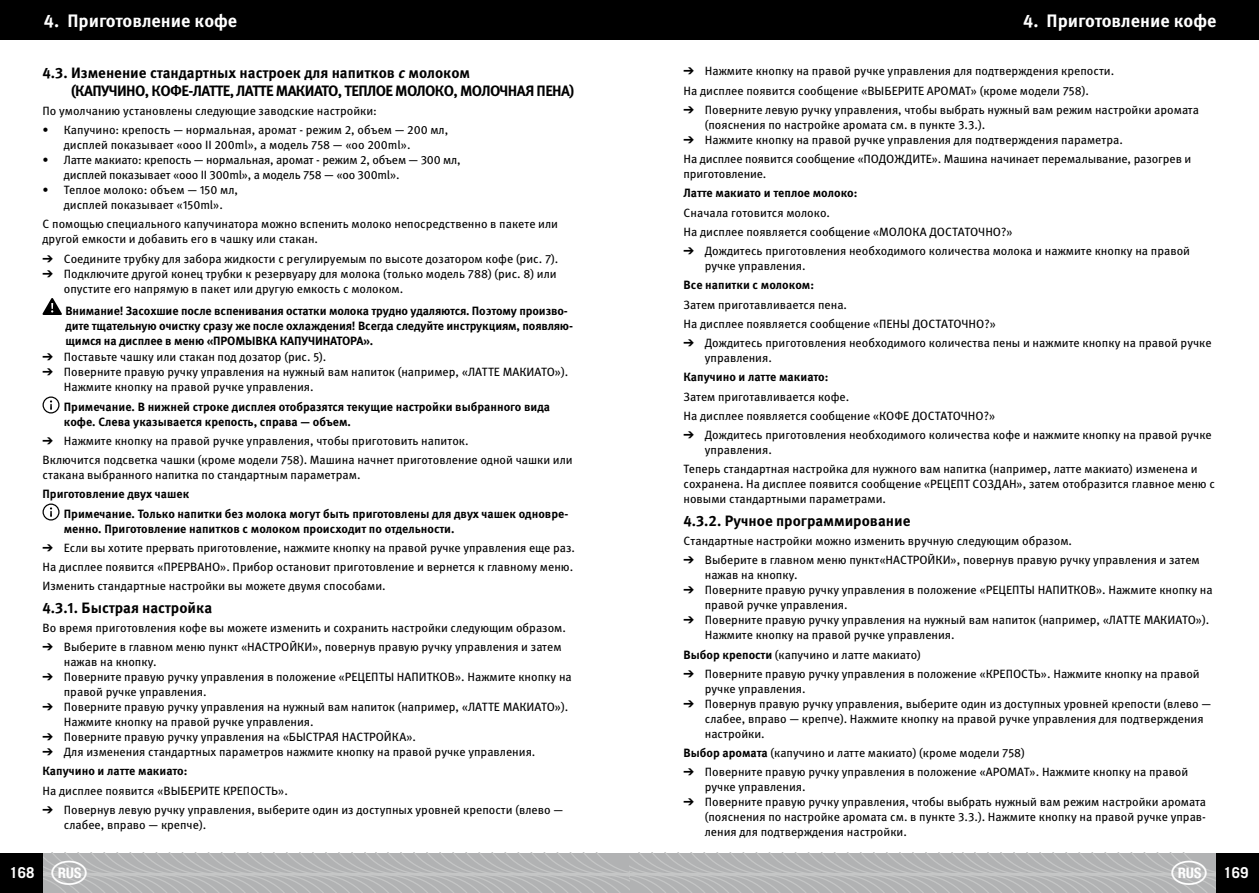
<style>
.page{position:relative;width:1259px;height:893px;background:#fff}
.page>*{position:absolute;margin:0;border:0;box-sizing:border-box;transform-origin:0 0}
.t1{font:700 18px "Meta Pro";color:#fff}
.t2{font:700 15px/18px "Meta Pro";letter-spacing:-.04em;color:#000}
.t3{font:700 15px "Meta Pro";color:#000}
.t4{font:700 15px "Trade Gothic LT Std";color:#fff}
.t5{font:12px/15px "Meta Pro";color:#000}
.t6{font:700 12px/15px "Meta Pro";color:#000}
.s1{font-style:italic}
.s2{font-weight:700}
</style>
<div class="page">
<svg style="left:43px;top:298px;width:19px;height:17px"></svg>
<svg style="left:43px;top:396px;width:17px;height:17px"></svg>
<svg style="left:43px;top:503px;width:17px;height:17px"></svg>
<div style="left:0;top:0;width:1258px;height:40px;background:#000"></div>
<div style="left:1216px;top:853px;width:42px;height:40px;background:#000"></div>
<div style="left:0;top:853px;width:42px;height:40px;background:#000"></div>
<svg style="left:42px;top:853px;width:1174px;height:40px;background:#b5b6b7"></svg>
<h1 class="t1" style="left:44px;top:9px;width:195px">4. Приготовление кофе</h1>
<h1 class="t1" style="left:1023px;top:9px;width:195px">4. Приготовление кофе</h1>
<p class="t2" style="left:71px;top:64px;width:505px;text-indent:-28px">4.3. Изменение стандартных настроек для напитков <span class="s1">с</span> молоком<br>(КАПУЧИНО, КОФЕ-ЛАТТЕ, ЛАТТЕ МАКИАТО, ТЕПЛОЕ МОЛОКО, МОЛОЧНАЯ ПЕНА)</p>
<p class="t5" style="left:43px;top:103px;width:336px">По умолчанию установлены следующие заводские настройки:</p>
<p class="t5" style="left:64px;top:123px;width:386px;text-indent:-21px">• Капучино: крепость — нормальная, аромат - режим 2, объем — 200 мл, дисплей показывает «ooo II 200ml», а модель 758 — «oo 200ml».</p>
<p class="t5" style="left:64px;top:153px;width:398px;text-indent:-21px">• Латте макиато: крепость — нормальная, аромат - режим 2, объем — 300 мл, дисплей показывает «ooo II 300ml», а модель 758 — «oo 300ml».</p>
<p class="t5" style="left:43px;top:183px;width:197px;text-align:center">• Теплое молоко: объем — 150 мл, дисплей показывает «150ml».</p>
<p class="t5" style="left:43px;top:217px;width:517px">С помощью специального капучинатора можно вспенить молоко непосредственно в пакете или другой емкости и добавить его в чашку или стакан.</p>
<p class="t5" style="left:64px;top:251px;width:496px">Соедините трубку для забора жидкости с регулируемым по высоте дозатором кофе (рис. 7).<br>Подключите другой конец трубки к резервуару для молока (только модель 788) (рис. 8) или опустите его напрямую в пакет или другую емкость с молоком.</p>
<p class="t6" style="left:65px;top:303px;width:509px">Внимание! Засохшие после вспенивания остатки молока трудно удаляются. Поэтому произво&shy;дите тщательную очистку сразу же после охлаждения! Всегда следуйте инструкциям, появляю&shy;щимся на дисплее в меню «ПРОМЫВКА КАПУЧИНАТОРА».</p>
<p class="t5" style="left:64px;top:350px;width:506px">Поставьте чашку или стакан под дозатор (рис. 5).<br>Поверните правую ручку управления на нужный вам напиток (например, «ЛАТТЕ МАКИАТО»).<br>Нажмите кнопку на правой ручке управления.</p>
<p class="t6" style="left:64px;top:399px;width:488px">Примечание. В нижней строке дисплея отобразятся текущие настройки выбранного вида кофе. Слева указывается крепость, справа — объем.</p>
<p class="t5" style="left:43px;top:431px;width:532px;line-height:19.2px;text-indent:21px">Нажмите кнопку на правой ручке управления, чтобы приготовить напиток.<br>Включится подсветка чашки (кроме модели 758). Машина начнет приготовление одной чашки или</p>
<p class="t5" style="left:43px;top:467px;width:319px">стакана выбранного напитка по стандартным параметрам.</p>
<p class="t6" style="left:64px;top:485px;width:506px;line-height:19.2px;text-indent:-21px">Приготовление двух чашек<br>Примечание. Только напитки без молока могут быть приготовлены для двух чашек одновре-</p>
<p class="t6" style="left:64px;top:521px;width:392px">менно. Приготовление напитков с молоком происходит по отдельности.</p>
<p class="t5" style="left:43px;top:538px;width:534px;line-height:19.2px;text-indent:21px">Если вы хотите прервать приготовление, нажмите кнопку на правой ручке управления еще раз.<br>На дисплее появится «ПРЕРВАНО». Прибор остановит приготовление и вернется к главному меню.<br>Изменить стандартные настройки вы можете двумя способами.</p>
<p class="t3" style="left:43px;top:598px;width:171px">4.3.1. Быстрая настройка</p>
<p class="t5" style="left:64px;top:618px;width:504px;line-height:19.2px;text-indent:-21px">Во время приготовления кофе вы можете изменить и сохранить настройки следующим образом.<br>Выберите в главном меню пункт «НАСТРОЙКИ», повернув правую ручку управления и затем</p>
<p class="t5" style="left:64px;top:654px;width:509px">нажав на кнопку.<br>Поверните правую ручку управления в положение «РЕЦЕПТЫ НАПИТКОВ». Нажмите кнопку на правой ручке управления.<br>Поверните правую ручку управления на нужный вам напиток (например, «ЛАТТЕ МАКИАТО»).<br>Нажмите кнопку на правой ручке управления.<br>Поверните правую ручку управления на «БЫСТРАЯ НАСТРОЙКА».<br>Для изменения стандартных параметров нажмите кнопку на правой ручке управления.</p>
<p class="t6" style="left:43px;top:764px;width:146px">Капучино и латте макиато:</p>
<p class="t5" style="left:64px;top:781px;width:501px;line-height:19.2px;text-indent:-21px">На дисплее появится «ВЫБЕРИТЕ КРЕПОСТЬ».<br>Повернув левую ручку управления, выберите один из доступных уровней крепости (влево —</p>
<p class="t5" style="left:64px;top:817px;width:144px">слабее, вправо — крепче).</p>
<p class="t5" style="left:683px;top:62px;width:432px;line-height:19.2px;text-indent:21px">Нажмите кнопку на правой ручке управления для подтверждения крепости.<br>На дисплее появится сообщение «ВЫБЕРИТЕ АРОМАТ» (кроме модели 758).</p>
<p class="t5" style="left:705px;top:102px;width:496px">Поверните левую ручку управления, чтобы выбрать нужный вам режим настройки аромата (пояснения по настройке аромата см. в пункте 3.3.).<br>Нажмите кнопку на правой ручке управления для подтверждения параметра.</p>
<p class="t5" style="left:683px;top:152px;width:509px">На дисплее появится сообщение «ПОДОЖДИТЕ». Машина начинает перемалывание, разогрев и приготовление.</p>
<p class="t6" style="left:683px;top:186px;width:175px">Латте макиато и теплое молоко:</p>
<p class="t5" style="left:683px;top:205px;width:148px">Сначала готовится молоко.</p>
<p class="t5" style="left:683px;top:224px;width:331px">На дисплее появляется сообщение «МОЛОКА ДОСТАТОЧНО?»</p>
<p class="t5" style="left:705px;top:244px;width:487px">Дождитесь приготовления необходимого количества молока и нажмите кнопку на правой</p>
<p class="t5" style="left:705px;top:259px;width:102px">ручке управления.</p>
<p class="t6" style="left:683px;top:278px;width:132px">Все напитки с молоком:</p>
<p class="t5" style="left:683px;top:297px;width:165px">Затем приготавливается пена.</p>
<p class="t5" style="left:683px;top:316px;width:314px">На дисплее появляется сообщение «ПЕНЫ ДОСТАТОЧНО?»</p>
<p class="t5" style="left:705px;top:336px;width:508px">Дождитесь приготовления необходимого количества пены и нажмите кнопку на правой ручке</p>
<p class="t5" style="left:705px;top:351px;width:69px">управления.</p>
<p class="t6" style="left:683px;top:370px;width:146px">Капучино и латте макиато:</p>
<p class="t5" style="left:683px;top:389px;width:167px">Затем приготавливается кофе.</p>
<p class="t5" style="left:683px;top:408px;width:313px">На дисплее появляется сообщение «КОФЕ ДОСТАТОЧНО?»</p>
<p class="t5" style="left:705px;top:428px;width:508px">Дождитесь приготовления необходимого количества кофе и нажмите кнопку на правой ручке</p>
<p class="t5" style="left:683px;top:440px;width:515px;line-height:19.2px;text-indent:21px">управления.<br>Теперь стандартная настройка для нужного вам напитка (например, латте макиато) изменена и</p>
<p class="t5" style="left:683px;top:477px;width:533px">сохранена. На дисплее появится сообщение «РЕЦЕПТ СОЗДАН», затем отобразится главное меню с новыми стандартными параметрами.</p>
<p class="t3" style="left:683px;top:511px;width:228px">4.3.2. Ручное программирование</p>
<p class="t5" style="left:705px;top:531px;width:496px;line-height:19.2px;text-indent:-21px">Стандартные настройки можно изменить вручную следующим образом.<br>Выберите в главном меню пункт«НАСТРОЙКИ», повернув правую ручку управления и затем</p>
<p class="t5" style="left:705px;top:568px;width:509px">нажав на кнопку.<br>Поверните правую ручку управления в положение «РЕЦЕПТЫ НАПИТКОВ». Нажмите кнопку на правой ручке управления.<br>Поверните правую ручку управления на нужный вам напиток (например, «ЛАТТЕ МАКИАТО»).<br>Нажмите кнопку на правой ручке управления.</p>
<p class="t5" style="left:705px;top:645px;width:496px;line-height:19.2px;text-indent:-21px"><span class="s2">Выбор крепости</span> (капучино и латте макиато)<br>Поверните правую ручку управления в положение «КРЕПОСТЬ». Нажмите кнопку на правой</p>
<p class="t5" style="left:705px;top:681px;width:508px">ручке управления.<br>Повернув правую ручку управления, выберите один из доступных уровней крепости (влево — слабее, вправо — крепче). Нажмите кнопку на правой ручке управления для подтверждения настройки.</p>
<p class="t5" style="left:705px;top:743px;width:485px;line-height:19.2px;text-indent:-21px"><span class="s2">Выбор аромата</span> (капучино и латте макиато) (кроме модели 758)<br>Поверните правую ручку управления в положение «АРОМАТ». Нажмите кнопку на правой</p>
<p class="t5" style="left:705px;top:780px;width:503px">ручке управления.<br>Поверните правую ручку управления, чтобы выбрать нужный вам режим настройки аромата (пояснения по настройке аромата см. в пункте 3.3.). Нажмите кнопку на правой ручке управ&shy;ления для подтверждения настройки.</p>
<p class="t4" style="left:9px;top:863px;width:27px">168</p>
<p class="t4" style="left:1223px;top:863px;width:27px">169</p>
</div>
